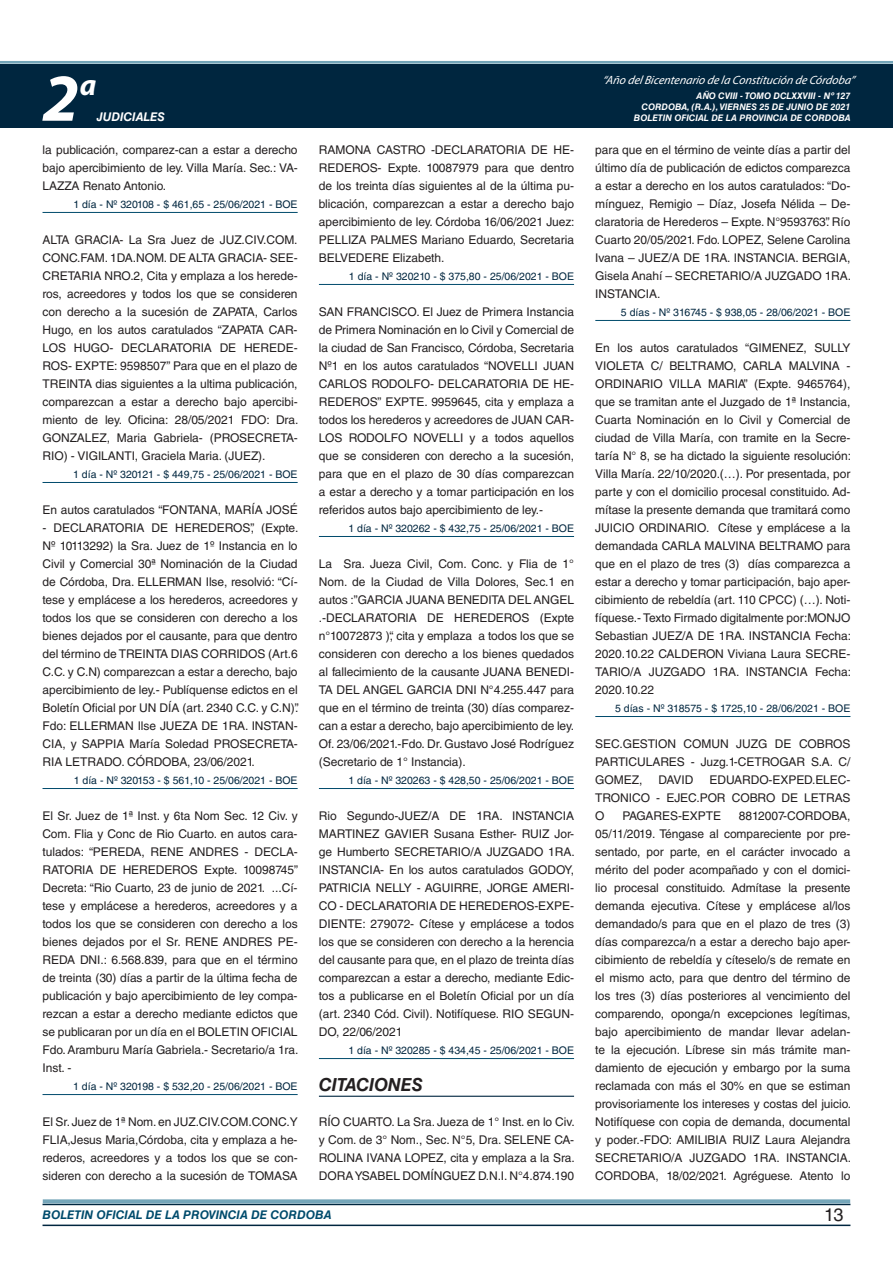
<style>
.page{position:relative;width:893px;height:1263px;background:#fff}
.page>*{position:absolute;margin:0;border:0;box-sizing:border-box;transform-origin:0 0}
.t1{font:italic 700 67.5px "Myriad Pro";color:#fff}
.t2{font:italic 700 30px "Myriad Pro";color:#fff}
.t3{font:italic 700 18px "Helvetica LT Std";letter-spacing:-.005em;color:#231f20}
.t4{font:18px "Helvetica LT Std";color:#231f20}
.t5{font:12px/18px "Helvetica LT Std";letter-spacing:-.005em;color:#231f20;text-align:justify}
.t6{font:italic 12px "Myriad Pro";color:#fff}
.t7{font:italic 700 12px "Helvetica LT Std";color:#004b6c}
.t8{font:italic 700 12px "Helvetica LT Std";color:#fff}
.t9{font:10.5px "Helvetica LT Std";color:#00263f}
.t10{font:italic 700 9px/10.8px "Helvetica LT Std";color:#fff;text-align:right}
</style>
<div class="page">
<div style="left:0;top:61px;width:893px;height:6px;background:#fff;opacity:.75"></div>
<div style="left:0;top:64px;width:893px;height:64px;background:#00263f"></div>
<hr style="left:43px;top:1224px;width:807px;height:2px;background:#00263f">
<div style="left:42px;top:1198px;width:809px;height:8px;background:#fff;opacity:.75"></div>
<hr style="left:43px;top:212px;width:255px;height:1px;background:#004b6c">
<hr style="left:43px;top:482px;width:255px;height:1px;background:#004b6c">
<hr style="left:43px;top:788px;width:255px;height:1px;background:#004b6c">
<hr style="left:43px;top:1094px;width:255px;height:1px;background:#004b6c">
<hr style="left:319px;top:284px;width:255px;height:1px;background:#004b6c">
<hr style="left:319px;top:536px;width:255px;height:1px;background:#004b6c">
<hr style="left:319px;top:788px;width:255px;height:1px;background:#004b6c">
<hr style="left:319px;top:1058px;width:255px;height:1px;background:#004b6c">
<hr style="left:319px;top:1096px;width:255px;height:1px;background:#00263f">
<hr style="left:595px;top:320px;width:255px;height:1px;background:#004b6c">
<hr style="left:595px;top:716px;width:255px;height:1px;background:#004b6c">
<p class="t6" style="left:603px;top:72px;width:254px">“Año delBicentenario de la Constitución de Córdoba”</p>
<h1 class="t1" style="left:43px;top:54px;width:38px">2</h1>
<h2 class="t2" style="left:80px;top:66px;width:18px">a</h2>
<p class="t10" style="left:642px;top:91px;width:210px">AÑO CVIII - TOMO DCLXXVIII - Nº 127<br>CORDOBA, (R.A.), VIERNES 25 DE JUNIO DE 2021</p>
<p class="t8" style="left:97px;top:110px;width:70px">JUDICIALES</p>
<p class="t10" style="left:634px;top:112px;width:218px">BOLETIN OFICIAL DE LA PROVINCIA DE CORDOBA</p>
<p class="t5" style="left:43px;top:141px;width:257px">la publicación, comparez-can a estar a derecho bajo apercibimiento de ley. Villa María. Sec.: VA-LAZZA Renato Antonio.</p>
<p class="t9" style="left:73px;top:198px;width:226px">1 día - Nº 320108 - $ 461,65 - 25/06/2021 - BOE</p>
<p class="t5" style="left:43px;top:231px;width:257px">ALTA GRACIA- La Sra Juez de JUZ.CIV.COM.<br>CONC.FAM. 1DA.NOM. DE ALTA GRACIA- SEE-CRETARIA NRO.2, Cita y emplaza a los herede&shy;ros, acreedores y todos los que se consideren con derecho a la sucesión de ZAPATA, Carlos Hugo, en los autos caratulados “ZAPATA CAR-LOS HUGO- DECLARATORIA DE HEREDE-ROS- EXPTE: 9598507” Para que en el plazo de TREINTA dias siguientes a la ultima publicación, comparezcan a estar a derecho bajo apercibi&shy;miento de ley. Oficina: 28/05/2021 FDO: Dra.<br>GONZALEZ, Maria Gabriela- (PROSECRETA-RIO) - VIGILANTI, Graciela Maria. (JUEZ).</p>
<p class="t9" style="left:73px;top:468px;width:226px">1 día - Nº 320121 - $ 449,75 - 25/06/2021 - BOE</p>
<p class="t5" style="left:43px;top:501px;width:257px">En autos caratulados “FONTANA, MARÍA JOSÉ</p>
<p class="t5" style="left:43px;top:519px;width:258px">- DECLARATORIA DE HEREDEROS”, (Expte.<br>Nº 10113292) la Sra. Juez de 1º Instancia en lo Civil y Comercial 30ª Nominación de la Ciudad de Córdoba, Dra. ELLERMAN Ilse, resolvió: “Cí&shy;tese y emplácese a los herederos, acreedores y todos los que se consideren con derecho a los bienes dejados por el causante, para que dentro del término de TREINTA DIAS CORRIDOS (Art.6<br>C.C. y C.N) comparezcan a estar a derecho, bajo apercibimiento de ley.- Publíquense edictos en el Boletín Oficial por UN DÍA (art. 2340 C.C. y C.N)”.<br>Fdo: ELLERMAN Ilse JUEZA DE 1RA. INSTAN-CIA, y SAPPIA María Soledad PROSECRETA-RIA LETRADO. CÓRDOBA, 23/06/2021.</p>
<p class="t9" style="left:74px;top:774px;width:225px">1 día - Nº 320153 - $ 561,10 - 25/06/2021 - BOE</p>
<p class="t5" style="left:43px;top:807px;width:257px">El Sr. Juez de 1ª Inst. y 6ta Nom Sec. 12 Civ. y Com. Flia y Conc de Rio Cuarto. en autos cara&shy;tulados: “PEREDA, RENE ANDRES - DECLA-RATORIA DE HEREDEROS Expte. 10098745” Decreta: “Rio Cuarto, 23 de junio de 2021. ...Cí&shy;tese y emplácese a herederos, acreedores y a todos los que se consideren con derecho a los bienes dejados por el Sr. RENE ANDRES PE-REDA DNI.: 6.568.839, para que en el término de treinta (30) días a partir de la última fecha de publicación y bajo apercibimiento de ley compa&shy;rezcan a estar a derecho mediante edictos que se publicaran por un día en el BOLETIN OFICIAL Fdo. Aramburu María Gabriela.- Secretario/a 1ra.<br>Inst. -</p>
<p class="t9" style="left:73px;top:1080px;width:226px">1 día - Nº 320198 - $ 532,20 - 25/06/2021 - BOE</p>
<p class="t5" style="left:43px;top:1113px;width:257px">El Sr. Juez de 1ª Nom. en JUZ.CIV.COM.CONC.Y FLIA,Jesus Maria,Córdoba, cita y emplaza a he&shy;rederos, acreedores y a todos los que se con&shy;sideren con derecho a la sucesión de TOMASA</p>
<p class="t5" style="left:319px;top:141px;width:257px">RAMONA CASTRO -DECLARATORIA DE HE-REDEROS- Expte. 10087979 para que dentro de los treinta días siguientes al de la última pu&shy;blicación, comparezcan a estar a derecho bajo apercibimiento de ley. Córdoba 16/06/2021 Juez:<br>PELLIZA PALMES Mariano Eduardo, Secretaria BELVEDERE Elizabeth.</p>
<p class="t9" style="left:349px;top:270px;width:227px">1 día - Nº 320210 - $ 375,80 - 25/06/2021 - BOE</p>
<p class="t5" style="left:319px;top:303px;width:257px">SAN FRANCISCO. El Juez de Primera Instancia de Primera Nominación en lo Civil y Comercial de la ciudad de San Francisco, Córdoba, Secretaria Nº1 en los autos caratulados “NOVELLI JUAN CARLOS RODOLFO- DELCARATORIA DE HE-REDEROS” EXPTE. 9959645, cita y emplaza a todos los herederos y acreedores de JUAN CAR-LOS RODOLFO NOVELLI y a todos aquellos que se consideren con derecho a la sucesión, para que en el plazo de 30 días comparezcan a estar a derecho y a tomar participación en los referidos autos bajo apercibimiento de ley.-</p>
<p class="t9" style="left:348px;top:522px;width:227px">1 día - Nº 320262 - $ 432,75 - 25/06/2021 - BOE</p>
<p class="t5" style="left:319px;top:555px;width:257px">La Sra. Jueza Civil, Com. Conc. y Flia de 1° Nom. de la Ciudad de Villa Dolores, Sec.1 en autos :”GARCIA JUANA BENEDITA DEL ANGEL .-DECLARATORIA DE HEREDEROS (Expte n°10072873 )“, cita y emplaza a todos los que se consideren con derecho a los bienes quedados al fallecimiento de la causante JUANA BENEDI-TA DEL ANGEL GARCIA DNI N°4.255.447 para que en el término de treinta (30) días comparez&shy;can a estar a derecho, bajo apercibimiento de ley.<br>Of. 23/06/2021.-Fdo. Dr. Gustavo José Rodríguez (Secretario de 1° Instancia).</p>
<p class="t9" style="left:348px;top:774px;width:227px">1 día - Nº 320263 - $ 428,50 - 25/06/2021 - BOE</p>
<p class="t5" style="left:319px;top:807px;width:257px">Rio Segundo-JUEZ/A DE 1RA. INSTANCIA MARTINEZ GAVIER Susana Esther- RUIZ Jor&shy;ge Humberto SECRETARIO/A JUZGADO 1RA.<br>INSTANCIA- En los autos caratulados GODOY, PATRICIA NELLY - AGUIRRE, JORGE AMERI-CO - DECLARATORIA DE HEREDEROS-EXPE-DIENTE: 279072- Cítese y emplácese a todos los que se consideren con derecho a la herencia del causante para que, en el plazo de treinta días comparezcan a estar a derecho, mediante Edic&shy;tos a publicarse en el Boletín Oficial por un día (art. 2340 Cód. Civil). Notifíquese. RIO SEGUN-DO, 22/06/2021</p>
<p class="t9" style="left:348px;top:1044px;width:227px">1 día - Nº 320285 - $ 434,45 - 25/06/2021 - BOE</p>
<h3 class="t3" style="left:319px;top:1074px;width:105px">CITACIONES</h3>
<p class="t5" style="left:319px;top:1113px;width:257px">RÍO CUARTO. La Sra. Jueza de 1° Inst. en lo Civ. y Com. de 3° Nom., Sec. N°5, Dra. SELENE CA-ROLINA IVANA LOPEZ, cita y emplaza a la Sra.<br>DORA YSABEL DOMÍNGUEZ D.N.I. N°4.874.190</p>
<p class="t5" style="left:595px;top:141px;width:257px">para que en el término de veinte días a partir del último día de publicación de edictos comparezca a estar a derecho en los autos caratulados: “Do&shy;mínguez, Remigio – Díaz, Josefa Nélida – De&shy;claratoria de Herederos – Expte. N°9593763”. Río Cuarto 20/05/2021. Fdo. LOPEZ, Selene Carolina Ivana – JUEZ/A DE 1RA. INSTANCIA. BERGIA, Gisela Anahí – SECRETARIO/A JUZGADO 1RA.<br>INSTANCIA.</p>
<p class="t9" style="left:621px;top:306px;width:231px">5 días - Nº 316745 - $ 938,05 - 28/06/2021 - BOE</p>
<p class="t5" style="left:595px;top:339px;width:257px">En los autos caratulados “GIMENEZ, SULLY VIOLETA C/ BELTRAMO, CARLA MALVINA - ORDINARIO VILLA MARIA” (Expte. 9465764), que se tramitan ante el Juzgado de 1ª Instancia, Cuarta Nominación en lo Civil y Comercial de ciudad de Villa María, con tramite en la Secre&shy;taría N° 8, se ha dictado la siguiente resolución:<br>Villa María. 22/10/2020.(…). Por presentada, por parte y con el domicilio procesal constituido. Ad&shy;mítase la presente demanda que tramitará como JUICIO ORDINARIO. Cítese y emplácese a la demandada CARLA MALVINA BELTRAMO para que en el plazo de tres (3) días comparezca a estar a derecho y tomar participación, bajo aper&shy;cibimiento de rebeldía (art. 110 CPCC) (…). Noti&shy;fíquese.- Texto Firmado digitalmente por:MONJO Sebastian JUEZ/A DE 1RA. INSTANCIA Fecha:<br>2020.10.22 CALDERON Viviana Laura SECRE-TARIO/A JUZGADO 1RA. INSTANCIA Fecha:<br>2020.10.22</p>
<p class="t9" style="left:615px;top:702px;width:237px">5 días - Nº 318575 - $ 1725,10 - 28/06/2021 - BOE</p>
<p class="t5" style="left:595px;top:735px;width:257px">SEC.GESTION COMUN JUZG DE COBROS PARTICULARES - Juzg.1-CETROGAR S.A. C/ GOMEZ,</p>
<p class="t5" style="left:595px;top:771px;width:257px;text-indent:114px">EDUARDO-EXPED.ELEC-TRONICO - EJEC.POR COBRO DE LETRAS O</p>
<p class="t5" style="left:658px;top:771px;width:37px">DAVID</p>
<p class="t5" style="left:595px;top:807px;width:257px;text-indent:144px">8812007-CORDOBA, 05/11/2019. Téngase al compareciente por pre&shy;sentado, por parte, en el carácter invocado a mérito del poder acompañado y con el domici&shy;lio procesal constituido. Admítase la presente demanda ejecutiva. Cítese y emplácese al/los demandado/s para que en el plazo de tres (3) días comparezca/n a estar a derecho bajo aper&shy;cibimiento de rebeldía y cíteselo/s de remate en el mismo acto, para que dentro del término de los tres (3) días posteriores al vencimiento del comparendo, oponga/n excepciones legítimas, bajo apercibimiento de mandar llevar adelan&shy;te la ejecución. Líbrese sin más trámite man&shy;damiento de ejecución y embargo por la suma reclamada con más el 30% en que se estiman provisoriamente los intereses y costas del juicio.<br>Notifíquese con copia de demanda, documental y poder.-FDO: AMILIBIA RUIZ Laura Alejandra SECRETARIO/A JUZGADO 1RA. INSTANCIA.<br>CORDOBA, 18/02/2021. Agréguese. Atento lo</p>
<p class="t5" style="left:622px;top:807px;width:100px">PAGARES-EXPTE</p>
<p class="t7" style="left:43px;top:1208px;width:290px">BOLETIN OFICIAL DE LA PROVINCIA DE CORDOBA</p>
<h3 class="t4" style="left:824px;top:1204px;width:21px">13</h3>
</div>
